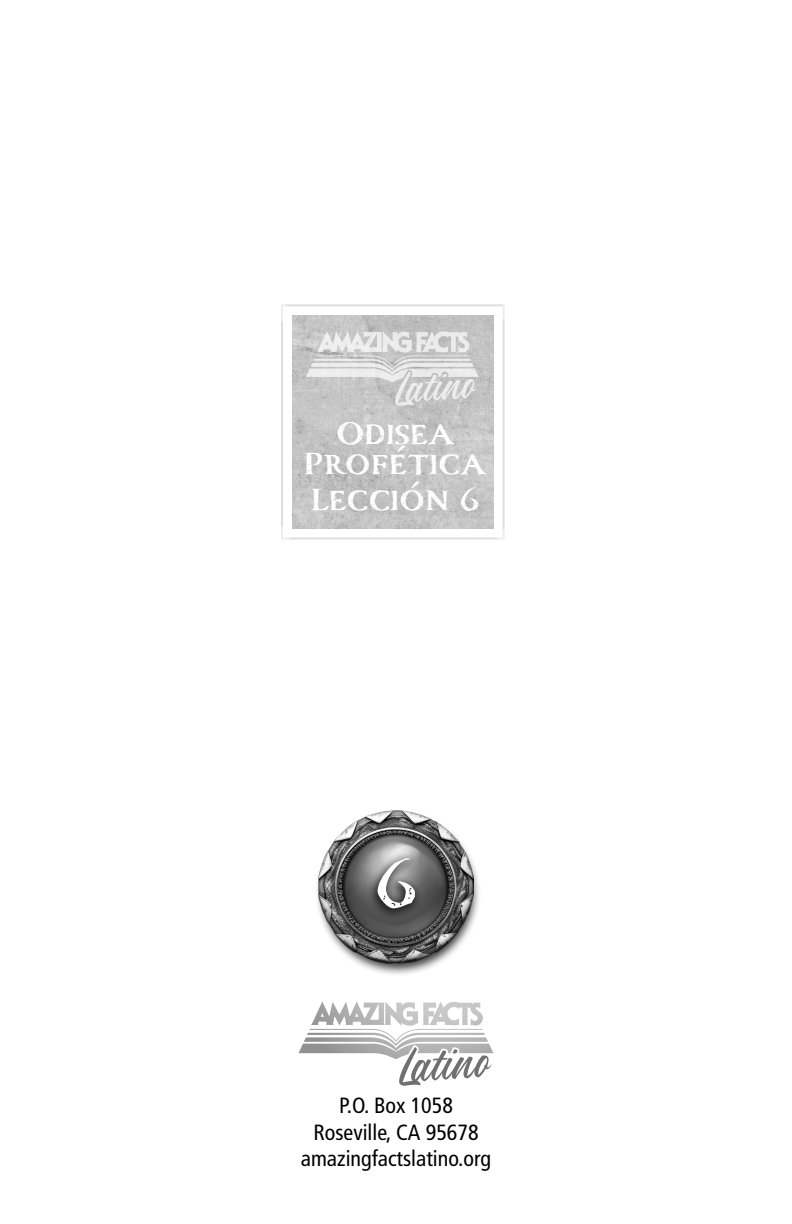
<style>
.page{position:relative;width:792px;height:1224px;background:#fff}
.page>*{position:absolute;margin:0;border:0;box-sizing:border-box;transform-origin:0 0}
.Compass_Numbers{font:700 80px "Carta Marina";color:#fff}
.Instructions{font:700 38px "Carta Marina";color:#fff}
.t1{font:condensed 22px "Frutiger LT Pro";color:#000}
</style>
<div class="page">
<img style="left:317px;top:866px;width:162px;height:109px">
<svg style="left:281px;top:304px;width:224px;height:236px;fill:#c7c7c7"></svg>
<img style="left:318px;top:810px;width:156px;height:153px">
<div style="left:365px;top:851px;width:59px;height:70px;background:#000;opacity:.75"></div>
<svg style="left:311px;top:1002px;width:129px;height:23px"></svg>
<svg style="left:399px;top:1047px;width:93px;height:39px"></svg>
<svg style="left:306px;top:331px;width:173px;height:75px;background:#d3d3d3"></svg>
<p class="Instructions" style="left:335px;top:411px;width:120px">Odisea</p>
<p class="Instructions" style="left:303px;top:441px;width:185px">Profética</p>
<p class="Instructions" style="left:311px;top:477px;width:170px">Lección 6</p>
<p class="Compass_Numbers" style="left:376px;top:836px;width:42px">6</p>
<p class="t1" style="left:339px;top:1093px;width:115px">P.O. Box 1058</p>
<p class="t1" style="left:313px;top:1119px;width:167px">Roseville, CA 95678</p>
<p class="t1" style="left:301px;top:1146px;width:192px">amazingfactslatino.org</p>
</div>
